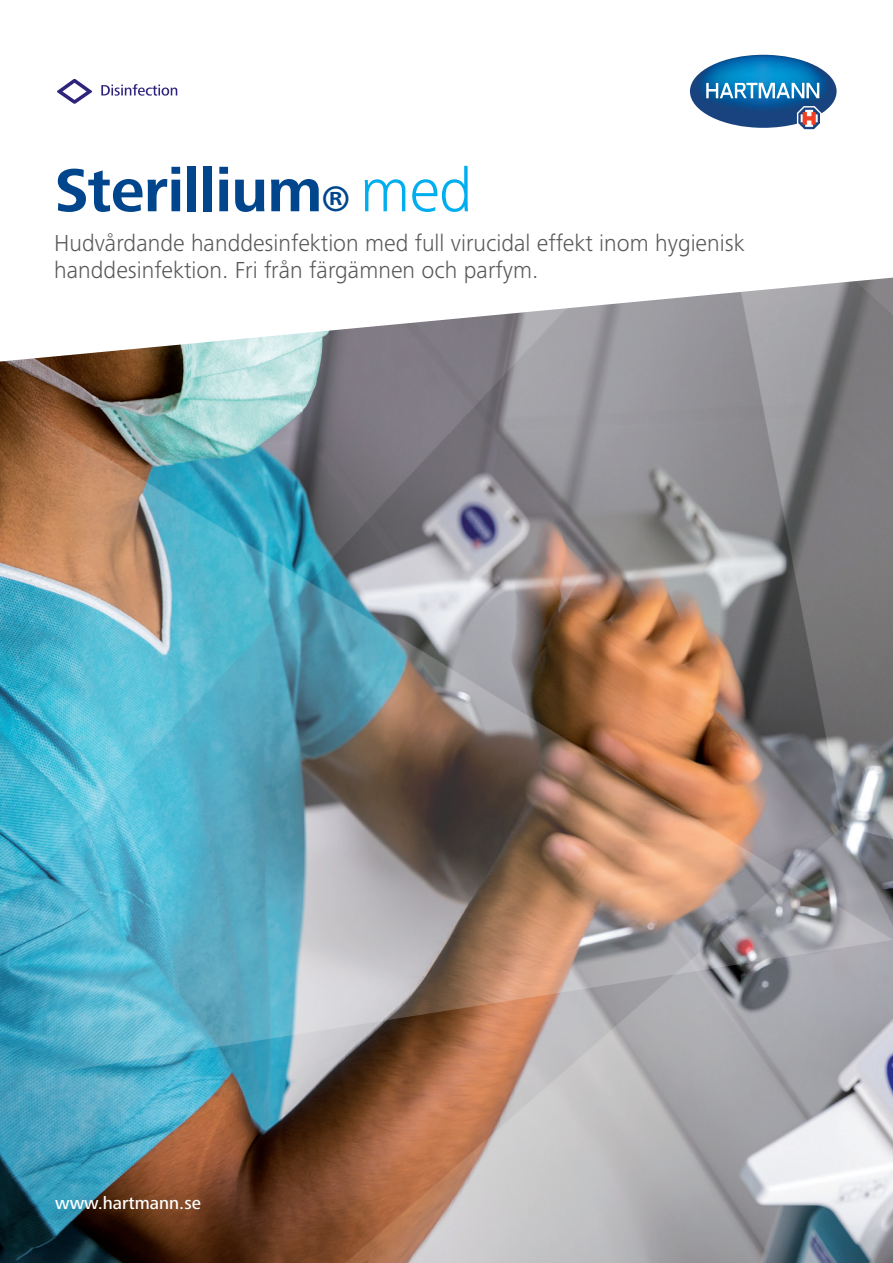
<style>
.page{position:relative;width:893px;height:1263px;background:#fff}
.page>*{position:absolute;margin:0;border:0;box-sizing:border-box;transform-origin:0 0}
.t1{font:700 63px "Frutiger Next LTW1 G";letter-spacing:-.01em;color:#01468c}
.t2{font:300 24px/27px "Frutiger Next LTW1 G";color:#57585a}
.t3{font:500 18px "Frutiger Next LTW1 G";color:#fff}
.s1{font-size:36.75px}
.s2{font-weight:300;color:#00aeef}
</style>
<div class="page">
<img style="left:690px;top:55px;width:147px;height:73px">
<svg style="left:706px;top:83px;width:113px;height:15px"></svg>
<svg style="left:798px;top:108px;width:22px;height:21px"></svg>
<img style="left:0;top:278px;width:893px;height:985px">
<img style="left:0;top:384px;width:893px;height:699px">
<svg style="left:57px;top:79px;width:35px;height:25px"></svg>
<svg style="left:101px;top:84px;width:76px;height:12px"></svg>
<h1 class="t1" style="left:54px;top:154px;width:420px">Sterillium<span class="s1">®</span> <span class="s2">med</span></h1>
<p class="t2" style="left:54px;top:230px;width:692px">Hudvårdande handdesinfektion med full virucidal effekt inom hygienisk handdesinfektion. Fri från färgämnen och parfym.</p>
<p class="t3" style="left:55px;top:1192px;width:147px">www.hartmann.se</p>
</div>
